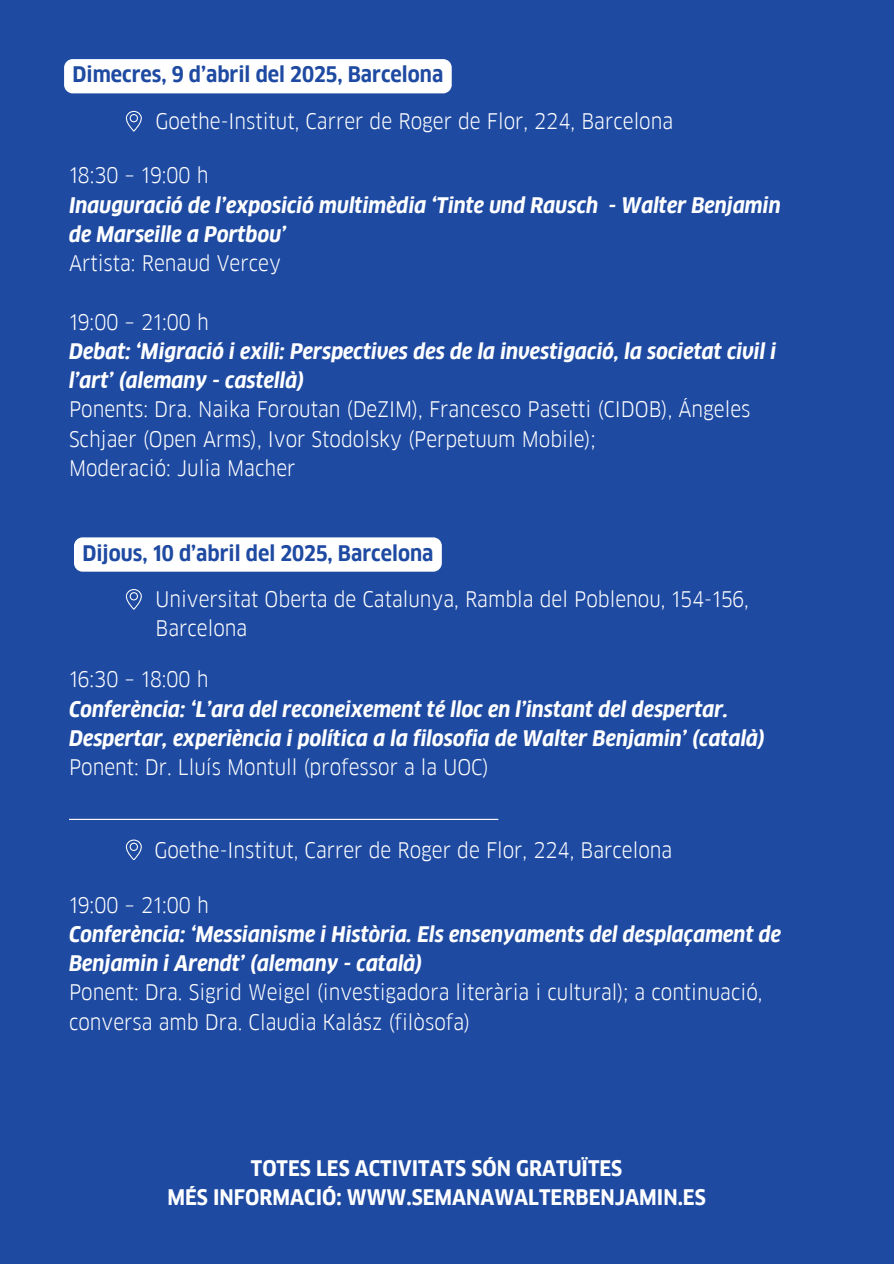
<style>
.page{position:relative;width:894px;height:1264px;background:#fff}
.page>*{position:absolute;margin:0;border:0;box-sizing:border-box;transform-origin:0 0}
.t1{font:21px/29.2px "Goethe FF Clan";color:#fff}
.t2{font:italic 700 21px/29.2px "Goethe FF Clan";color:#fff}
.t3{font:700 21px/29.2px "Goethe FF Clan";color:#fff;text-align:center}
.t4{font:700 21px "Goethe FF Clan";color:#1e4aa2}
</style>
<div class="page">
<div style="left:0;top:0;width:893px;height:1263px;background:#1e4aa2"></div>
<div style="left:64px;top:59px;width:387px;height:34px;background:#fff"></div>
<div style="left:74px;top:537px;width:367px;height:34px;background:#fff"></div>
<svg style="left:126px;top:111px;width:15px;height:20px"></svg>
<svg style="left:126px;top:589px;width:15px;height:20px"></svg>
<svg style="left:126px;top:839px;width:15px;height:20px"></svg>
<hr style="left:69px;top:818px;width:429px;height:2px;background:#fff">
<p class="t4" style="left:72px;top:62px;width:372px">Dimecres, 9 d’abril del 2025, Barcelona</p>
<p class="t1" style="left:155px;top:107px;width:519px">Goethe-Institut, Carrer de Roger de Flor, 224, Barcelona</p>
<p class="t1" style="left:69px;top:161px;width:141px">18:30 – 19:00 h</p>
<p class="t2" style="left:69px;top:190px;width:713px">Inauguració de l’exposició multimèdia ‘Tinte und Rausch - Walter Benjamin de Marseille a Portbou’</p>
<p class="t1" style="left:69px;top:249px;width:213px">Artista: Renaud Vercey</p>
<p class="t1" style="left:69px;top:307px;width:141px">19:00 – 21:00 h</p>
<p class="t2" style="left:69px;top:337px;width:708px">Debat: ‘Migració i exili: Perspectives des de la investigació, la societat civil i l’art’ (alemany - castellà)</p>
<p class="t1" style="left:69px;top:395px;width:682px">Ponents: Dra. Naika Foroutan (DeZIM), Francesco Pasetti (CIDOB), Ángeles<br>Schjaer (Open Arms), Ivor Stodolsky (Perpetuum Mobile);<br>Moderació: Julia Macher</p>
<p class="t4" style="left:82px;top:541px;width:352px">Dijous, 10 d’abril del 2025, Barcelona</p>
<p class="t1" style="left:155px;top:585px;width:594px">Universitat Oberta de Catalunya, Rambla del Poblenou, 154-156,<br>Barcelona</p>
<p class="t1" style="left:69px;top:665px;width:141px">16:30 – 18:00 h</p>
<p class="t2" style="left:69px;top:694px;width:697px">Conferència: ‘L’ara del reconeixement té lloc en l’instant del despertar.<br>Despertar, experiència i política a la filosofia de Walter Benjamin’ (català)</p>
<p class="t1" style="left:69px;top:752px;width:421px">Ponent: Dr. Lluís Montull (professor a la UOC)</p>
<p class="t1" style="left:154px;top:836px;width:519px">Goethe-Institut, Carrer de Roger de Flor, 224, Barcelona</p>
<p class="t1" style="left:69px;top:890px;width:141px">19:00 – 21:00 h</p>
<p class="t2" style="left:69px;top:919px;width:713px">Conferència: ‘Messianisme i Història. Els ensenyaments del desplaçament de<br>Benjamin i Arendt’ (alemany - català)</p>
<p class="t1" style="left:69px;top:977px;width:694px">Ponent: Dra. Sigrid Weigel (investigadora literària i cultural); a continuació, conversa amb Dra. Claudia Kalász (filòsofa)</p>
<p class="t3" style="left:167px;top:1153px;width:539px">TOTES LES ACTIVITATS SÓN GRATUÏTES<br>MÉS INFORMACIÓ: WWW.SEMANAWALTERBENJAMIN.ES</p>
</div>
